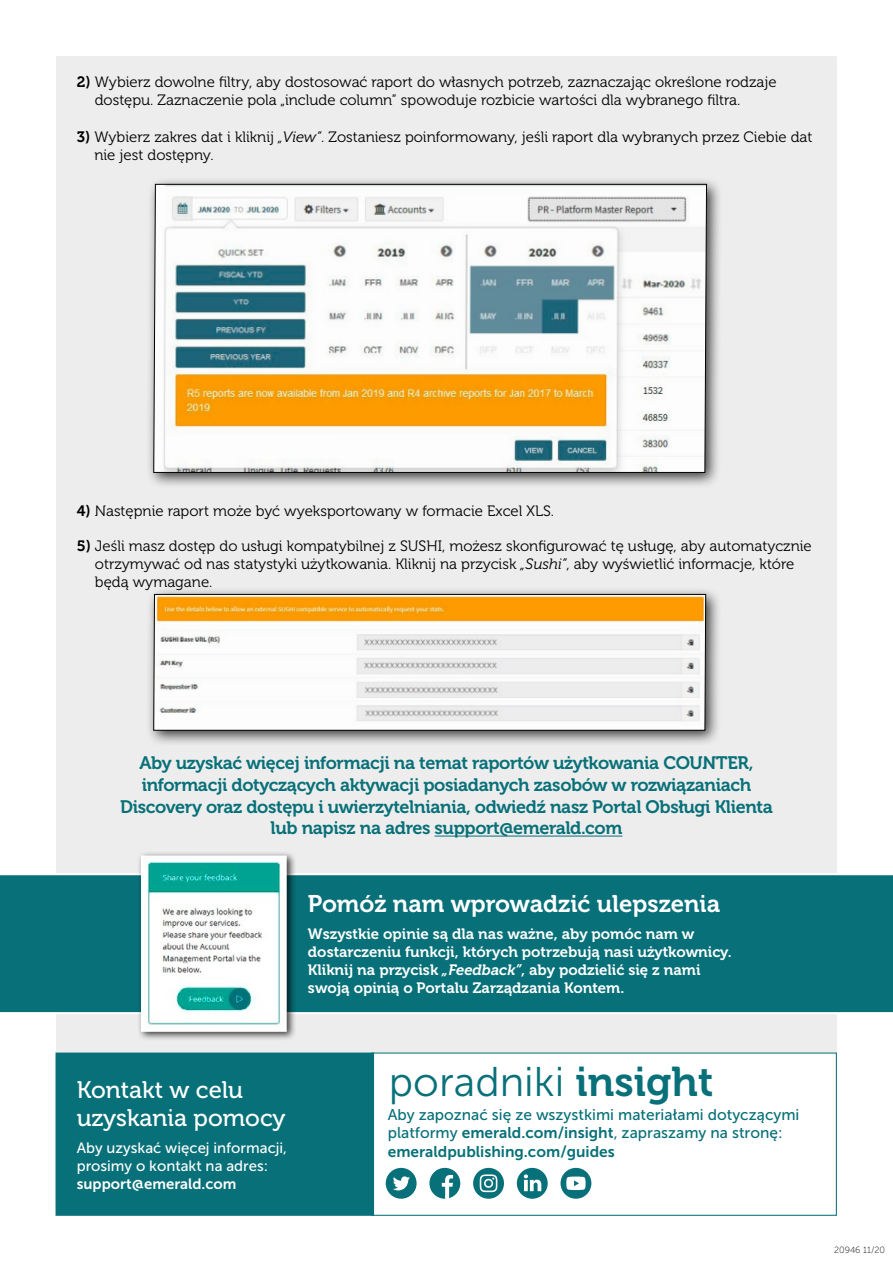
<style>
.page{position:relative;width:893px;height:1263px;background:#fff}
.page>*{position:absolute;margin:0;border:0;box-sizing:border-box;transform-origin:0 0}
.t1{font:41.4px "Museo Sans 300";color:#077078}
.t2{font:24px "Museo 700";color:#fff}
.t3{font:23.85px/28.7px "Museo 500";color:#fff}
.t4{font:18px/21.6px "Museo 700";letter-spacing:-.02em;color:#077078;text-align:center}
.t5{font:15.6px/18.6px "Museo Sans 500";color:#077078}
.t6{font:15.6px "Museo Sans 700";color:#077078}
.t7{font:15px/18px "Museo 300";color:#000}
.t8{font:15px/18px "Museo 700";color:#fff}
.t9{font:15px/18px "Museo Sans 500";color:#fff}
.t10{font:15px "Museo Sans 700";color:#fff}
.t11{font:9px "Museo Sans 100";color:#000}
.s1{font-family:"Museo 700"}
.s2{font-style:italic}
.s3{font-family:"Museo Sans 700"}
</style>
<div class="page">
<div style="left:54px;top:54px;width:785px;height:1000px;background:#ededed;border:2px solid #fff"></div>
<div style="left:146px;top:586px;width:576px;height:161px;background:#000;opacity:.75"></div>
<svg style="left:153px;top:594px;width:553px;height:137px"></svg>
<div style="left:146px;top:176px;width:577px;height:313px;background:#000;opacity:.75"></div>
<svg style="left:153px;top:184px;width:554px;height:289px"></svg>
<hr style="left:435px;top:836px;width:187px;height:1px;background:#077078">
<div style="left:371px;top:1052px;width:466px;height:164px;border:1px solid #077078"></div>
<div style="left:54px;top:1051px;width:321px;height:165px;background:#077078"></div>
<svg style="left:429px;top:1168px;width:31px;height:31px"></svg>
<svg style="left:560px;top:1168px;width:31px;height:31px"></svg>
<svg style="left:386px;top:1168px;width:31px;height:31px"></svg>
<svg style="left:517px;top:1168px;width:31px;height:31px"></svg>
<svg style="left:473px;top:1168px;width:31px;height:31px"></svg>
<div style="left:0;top:873px;width:893px;height:141px;background:#077078"></div>
<div style="left:136px;top:851px;width:160px;height:190px;background:#000;opacity:.75"></div>
<img style="left:144px;top:858px;width:140px;height:171px">
<div style="left:141px;top:855px;width:146px;height:177px;border:2px solid #fff"></div>
<p class="t7" style="left:95px;top:73px;width:683px;text-indent:-18px"><span class="s1">2)</span> Wybierz dowolne filtry, aby dostosować raport do własnych potrzeb, zaznaczając określone rodzaje dostępu. Zaznaczenie pola „include column” spowoduje rozbicie wartości dla wybranego filtra.</p>
<p class="t7" style="left:94px;top:128px;width:720px;text-indent:-18px"><span class="s1">3)</span> Wybierz zakres dat i kliknij <span class="s2">„View”</span>. Zostaniesz poinformowany, jeśli raport dla wybranych przez Ciebie dat nie jest dostępny.</p>
<p class="t7" style="left:77px;top:502px;width:479px"><span class="s1">4)</span> Następnie raport może być wyeksportowany w formacie Excel XLS.</p>
<p class="t7" style="left:95px;top:538px;width:718px;text-indent:-18px"><span class="s1">5)</span> Jeśli masz dostęp do usługi kompatybilnej z SUSHI, możesz skonfigurować tę usługę, aby automatycznie otrzymywać od nas statystyki użytkowania. Kliknij na przycisk <span class="s2">„Sushi”</span>, aby wyświetlić informacje, które będą wymagane.</p>
<p class="t4" style="left:120px;top:753px;width:654px">Aby uzyskać więcej informacji na temat raportów użytkowania COUNTER, informacji dotyczących aktywacji posiadanych zasobów w rozwiązaniach Discovery oraz dostępu i uwierzytelniania, odwiedź nasz Portal Obsługi Klienta lub napisz na adres support@emerald.com</p>
<h2 class="t2" style="left:308px;top:891px;width:414px">Pomóż nam wprowadzić ulepszenia</h2>
<p class="t8" style="left:308px;top:925px;width:425px">Wszystkie opinie są dla nas ważne, aby pomóc nam w dostarczeniu funkcji, których potrzebują nasi użytkownicy.<br>Kliknij na przycisk <span class="s2">„Feedback”</span>, aby podzielić się z nami swoją opinią o Portalu Zarządzania Kontem.</p>
<h3 class="t3" style="left:77px;top:1075px;width:210px">Kontakt w celu uzyskania pomocy</h3>
<p class="t9" style="left:77px;top:1139px;width:212px">Aby uzyskać więcej informacji, prosimy o kontakt na adres:</p>
<p class="t10" style="left:77px;top:1175px;width:161px">support@emerald.com</p>
<h1 class="t1" style="left:389px;top:1060px;width:326px">poradniki <span class="s1">insight</span></h1>
<p class="t5" style="left:388px;top:1105px;width:413px">Aby zapoznać się ze wszystkimi materiałami dotyczącymi platformy <span class="s3">emerald.com/insight</span>, zapraszamy na stronę:</p>
<p class="t6" style="left:388px;top:1143px;width:229px">emeraldpublishing.com/guides</p>
<p class="t11" style="left:834px;top:1245px;width:53px">20946 11/20</p>
</div>
